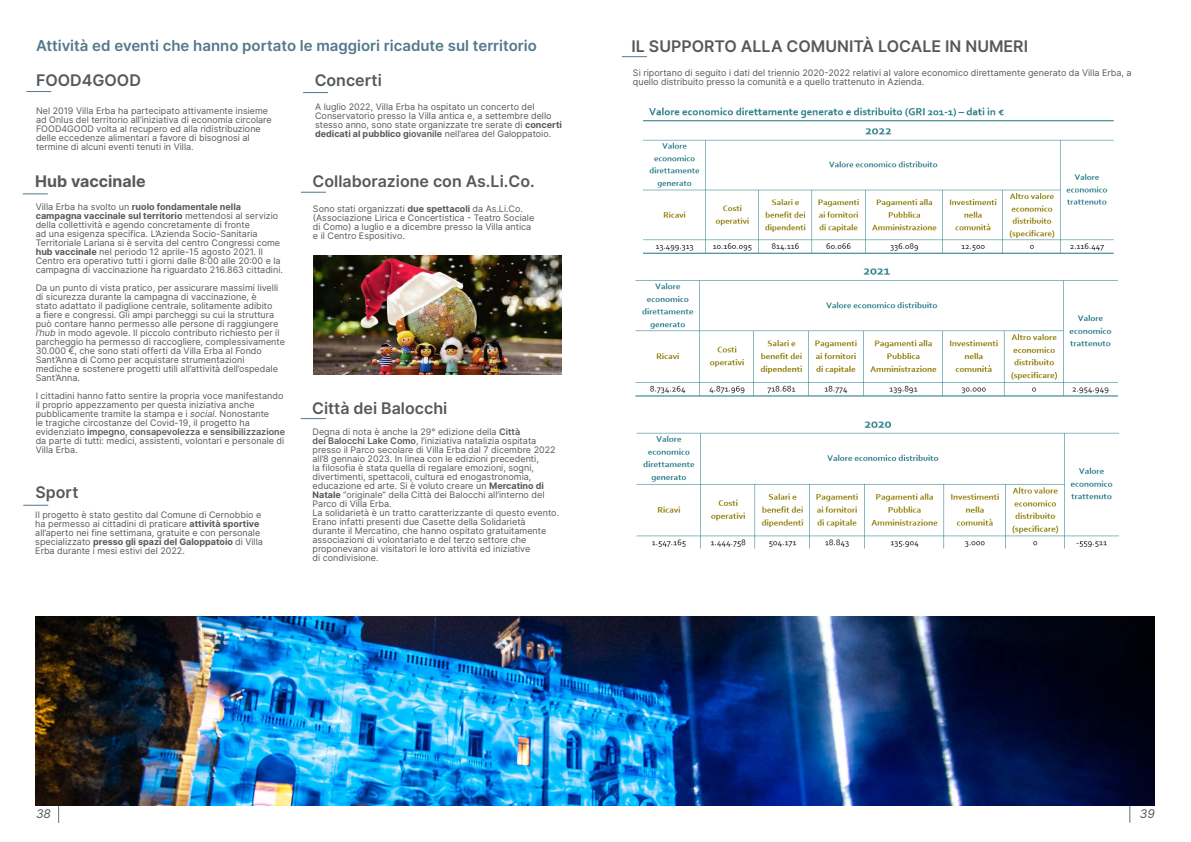
<style>
.page{position:relative;width:1191px;height:842px;background:#fff}
.page>*{position:absolute;margin:0;border:0;box-sizing:border-box;transform-origin:0 0}
.t1{font:600 16px "Inter";color:#57585a}
.t2{font:700 16px "Inter";color:#57585a}
.t3{font:600 15px "Inter";color:#53788a}
.t4{font:italic 12px "Inter";color:#57585a}
.t5{font:9px/9px "Inter";color:#57585a}
.s1{font-weight:700}
.s2{font-style:italic}
.s3{font-weight:600}
</style>
<div class="page">
<svg style="left:58px;top:806px;width:1px;height:17px"></svg>
<svg style="left:1129px;top:806px;width:1px;height:17px"></svg>
<svg style="left:26px;top:91px;width:25px;height:1px"></svg>
<svg style="left:23px;top:193px;width:25px;height:1px"></svg>
<svg style="left:23px;top:505px;width:25px;height:1px"></svg>
<img style="left:313px;top:255px;width:249px;height:120px">
<svg style="left:303px;top:92px;width:25px;height:1px"></svg>
<svg style="left:301px;top:192px;width:25px;height:1px"></svg>
<svg style="left:301px;top:418px;width:25px;height:1px"></svg>
<img style="left:35px;top:617px;width:1120px;height:189px">
<svg style="left:622px;top:56px;width:25px;height:1px"></svg>
<img style="left:643px;top:107px;width:471px;height:147px">
<img style="left:635px;top:268px;width:483px;height:129px">
<img style="left:636px;top:421px;width:483px;height:128px">
<p class="t3" style="left:36px;top:34px;width:502px">Attività ed eventi che hanno portato le maggiori ricadute sul territorio</p>
<p class="t1" style="left:36px;top:69px;width:106px">FOOD4GOOD</p>
<p class="t5" style="left:36px;top:106px;width:237px">Nel 2019 Villa Erba ha partecipato attivamente insieme ad Onlus del territorio all’iniziativa di economia circolare FOOD4GOOD volta al recupero ed alla ridistribuzione delle eccedenze alimentari a favore di bisognosi al termine di alcuni eventi tenuti in Villa.</p>
<p class="t2" style="left:35px;top:169px;width:112px">Hub vaccinale</p>
<p class="t5" style="left:36px;top:202px;width:249px">Villa Erba ha svolto un <span class="s1">ruolo fondamentale nella campagna vaccinale sul territorio</span> mettendosi al servizio della collettività e agendo concretamente di fronte<br>ad una esigenza specifica. L’Azienda Socio-Sanitaria Territoriale Lariana si è servita del centro Congressi come <span class="s1">hub vaccinale</span> nel periodo 12 aprile-15 agosto 2021. Il Centro era operativo tutti i giorni dalle 8:00 alle 20:00 e la campagna di vaccinazione ha riguardato 216.863 cittadini.</p>
<p class="t5" style="left:36px;top:283px;width:251px">Da un punto di vista pratico, per assicurare massimi livelli di sicurezza durante la campagna di vaccinazione, è<br>stato adattato il padiglione centrale, solitamente adibito<br>a fiere e congressi. Gli ampi parcheggi su cui la struttura può contare hanno permesso alle persone di raggiungere <span class="s2">l’hub</span> in modo agevole. Il piccolo contributo richiesto per il parcheggio ha permesso di raccogliere, complessivamente 30.000 €, che sono stati offerti da Villa Erba al Fondo Sant’Anna di Como per acquistare strumentazioni<br>mediche e sostenere progetti utili all’attività dell’ospedale Sant’Anna.</p>
<p class="t5" style="left:36px;top:391px;width:251px">I cittadini hanno fatto sentire la propria voce manifestando il proprio appezzamento per questa iniziativa anche pubblicamente tramite la stampa e i <span class="s2">social</span>. Nonostante<br>le tragiche circostanze del Covid-19, il progetto ha evidenziato <span class="s3">impegno, consapevolezza e sensibilizzazione </span>da parte di tutti: medici, assistenti, volontari e personale di Villa Erba.</p>
<p class="t1" style="left:36px;top:480px;width:45px">Sport</p>
<p class="t5" style="left:35px;top:510px;width:227px">Il progetto è stato gestito dal Comune di Cernobbio e</p>
<p class="t5" style="left:35px;top:519px;width:229px">ha permesso ai cittadini di praticare <span class="s1">attività sportive </span>all’aperto nei fine settimana, gratuite e con personale specializzato <span class="s1">presso gli spazi del Galoppatoio</span> di Villa Erba durante i mesi estivi del 2022.</p>
<p class="t1" style="left:315px;top:69px;width:69px">Concerti</p>
<p class="t5" style="left:315px;top:102px;width:248px">A luglio 2022, Villa Erba ha ospitato un concerto del Conservatorio presso la Villa antica e, a settembre dello stesso anno, sono state organizzate tre serate di <span class="s1">concerti dedicati al pubblico g</span><span class="s3">iovanile</span> nell’area del Galoppatoio.</p>
<p class="t1" style="left:312px;top:169px;width:224px">Collaborazione con As.Li.Co.</p>
<p class="t5" style="left:313px;top:204px;width:223px">Sono stati organizzati <span class="s1">due spettacoli</span> da As.Li.Co. (Associazione Lirica e Concertistica - Teatro Sociale</p>
<p class="t5" style="left:313px;top:222px;width:220px">di Como) a luglio e a dicembre presso la Villa antica</p>
<p class="t5" style="left:313px;top:231px;width:93px">e il Centro Espositivo.</p>
<p class="t1" style="left:312px;top:396px;width:137px">Città dei Balocchi</p>
<p class="t5" style="left:312px;top:427px;width:209px">Degna di nota è anche la 29° edizione della <span class="s3">Città</span></p>
<p class="t5" style="left:312px;top:436px;width:245px"><span class="s3">dei Balocchi Lake Como</span>, l’iniziativa natalizia ospitata presso il Parco secolare di Villa Erba dal 7 dicembre 2022 all’8 gennaio 2023. In linea con le edizioni precedenti,<br>la filosofia è stata quella di regalare emozioni, sogni, divertimenti, spettacoli, cultura ed enogastronomia, educazione ed arte. Si è voluto creare un <span class="s1">Mercatino di Natale</span> “originale” della Città dei Balocchi all’interno del Parco di Villa Erba.</p>
<p class="t5" style="left:312px;top:508px;width:248px">La solidarietà è un tratto caratterizzante di questo evento.<br>Erano infatti presenti due Casette della Solidarietà durante il Mercatino, che hanno ospitato gratuitamente associazioni di volontariato e del terzo settore che proponevano ai visitatori le loro attività ed iniziative</p>
<p class="t5" style="left:312px;top:553px;width:67px">di condivisione.</p>
<p class="t1" style="left:631px;top:34px;width:398px">IL SUPPORTO ALLA COMUNITÀ LOCALE IN NUMERI</p>
<p class="t5" style="left:633px;top:68px;width:500px">Si riportano di seguito i dati del triennio 2020-2022 relativi al valore economico direttamente generato da Villa Erba, a quello distribuito presso la comunità e a quello trattenuto in Azienda.</p>
<h3 class="t4" style="left:36px;top:804px;width:17px">38</h3>
<h3 class="t4" style="left:1139px;top:804px;width:17px">39</h3>
</div>
